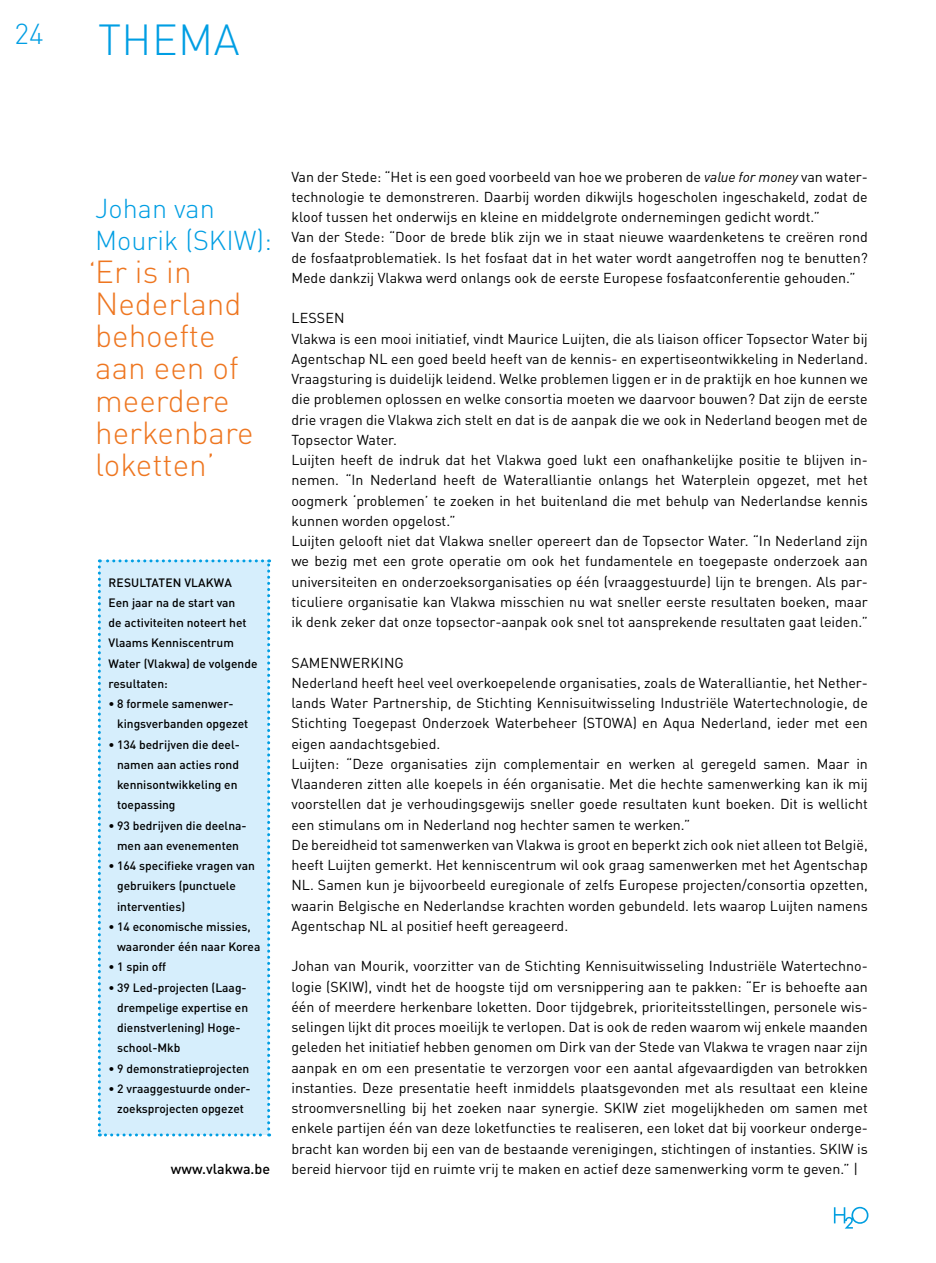
<style>
.page{position:relative;width:936px;height:1263px;background:#fff}
.page>*{position:absolute;margin:0;border:0;box-sizing:border-box;transform-origin:0 0}
.t1{font:300 42.9px "DIN Pro";color:#009ee3}
.t2{font:300 31.5px/32.2px "DIN Pro";color:#ee7620}
.t3{font:300 28.5px "DIN Pro";color:#009ee3}
.t4{font:300 27px/32.2px "DIN Pro";color:#009ee3}
.t5{font:14.25px/20.2px "DIN Pro";color:#000}
.t6{font:500 14.25px "DIN Pro";color:#000}
.t7{font:500 12px/20.2px "DIN Pro";color:#000}
.s1{font-style:italic}
</style>
<div class="page">
<svg style="left:833px;top:1207px;width:35px;height:21px"></svg>
<div style="left:98px;top:559px;width:172px;height:577px;background:#d6eefc"></div>
<h3 class="t3" style="left:15px;top:12px;width:31px">24</h3>
<h1 class="t1" style="left:98px;top:6px;width:140px">Th ema</h1>
<h3 class="t4" style="left:95px;top:190px;width:178px">Johan van<br>Mourik (SKIW):</h3>
<h2 class="t2" style="left:95px;top:252px;width:160px">Er is in<br>Nederland behoefte aan een of meerdere herkenbare loketten’</h2>
<h2 class="t2" style="left:88px;top:256px;width:10px">‘</h2>
<p class="t7" style="left:109px;top:571px;width:16px">Resu</p>
<p class="t7" style="left:139px;top:571px;width:14px">ltate</p>
<p class="t7" style="left:109px;top:571px;width:150px;text-indent:64px">n Vlakwa<br>Een jaar na de start van<br>de activiteiten noteert het<br>Vlaams Kenniscentrum<br>Water (Vlakwa) de volgende resultaten:</p>
<p class="t7" style="left:117px;top:692px;width:133px;text-indent:-9px">• 8 formele samenwer&shy;kingsverbanden opgezet</p>
<p class="t7" style="left:117px;top:733px;width:124px;text-indent:-9px">• 134 bedrijven die deel&shy;namen aan acties rond kennisontwikkeling en toepassing</p>
<p class="t7" style="left:109px;top:814px;width:139px;text-align:center">• 93 bedrijven die deelna&shy;men aan evenementen</p>
<p class="t7" style="left:117px;top:854px;width:139px;text-indent:-9px">• 164 specifieke vragen van gebruikers (punctuele interventies)</p>
<p class="t7" style="left:117px;top:915px;width:145px;text-indent:-9px">• 14 economische missies, waaronder één naar Korea</p>
<p class="t7" style="left:109px;top:955px;width:59px">• 1 spin off</p>
<p class="t7" style="left:117px;top:976px;width:133px;text-indent:-9px">• 39 Led-projecten (Laag&shy;drempelige expertise en dienstverlening) Hoge&shy;school-Mkb</p>
<p class="t7" style="left:109px;top:1057px;width:142px">• 9 demonstratieprojecten</p>
<p class="t7" style="left:109px;top:1077px;width:144px;text-align:center">• 2 vraaggestuurde onder&shy;zoeksprojecten opgezet</p>
<p class="t5" style="left:291px;top:165px;width:578px">Van der Stede: “Het is een goed voorbeeld van hoe we proberen de <span class="s1">value for money</span> van water&shy;technologie te demonstreren. Daarbij worden dikwijls hogescholen ingeschakeld, zodat de kloof tussen het onderwijs en kleine en middelgrote ondernemingen gedicht wordt.”<br>Van der Stede: “Door de brede blik zijn we in staat nieuwe waardenketens te creëren rond de fosfaatproblematiek. Is het fosfaat dat in het water wordt aangetroffen nog te benutten?<br>Mede dankzij Vlakwa werd onlangs ook de eerste Europese fosfaatconferentie gehouden.”</p>
<p class="t5" style="left:291px;top:307px;width:578px">Lessen<br>Vlakwa is een mooi initiatief, vindt Maurice Luijten, die als liaison officer Topsector Water bij Agentschap NL een goed beeld heeft van de kennis- en expertiseontwikkeling in N ederland.<br>Vraagsturing is duidelijk leidend. Welke problemen liggen er in de praktijk en hoe kunnen we die problemen oplossen en welke consortia moeten we daarvoor bouwen? Dat zijn de eerste drie vragen die Vlakwa zich stelt en dat is de aanpak die we ook in Nederland beogen met de Topsector Water.<br>Luijten heeft de indruk dat het Vlakwa goed lukt een onafhankelijke positie te blijven in&shy;nemen. “I n Nederland heeft de Wateralliantie onlangs het Waterplein opgezet, met het oogmerk ‘problemen’ te zoeken in het buitenland die met behulp van Nederlandse kennis kunnen worden opgelost.”<br>Luijten gelooft niet dat Vlakwa sneller opereert dan de Topsector Water. “I n N ederland zijn we bezig met een grote operatie om ook het fundamentele en toegepaste onderzoek aan universiteiten en onderzoeksorganisaties op één (vraaggestuurde) lijn te brengen. Als par&shy;ticuliere organisatie kan Vlakwa misschien nu wat sneller eerste resultaten boeken, maar ik denk zeker dat onze topsector-aanpak ook snel tot aansprekende resultaten gaat leiden.”</p>
<p class="t5" style="left:291px;top:651px;width:578px">Sam enwerking<br>Nederland heeft heel veel overkoepelende organisaties, zoals de Wateralliantie, het Nether&shy;lands Water Partnership, de Stichting Kennisuitwisseling I ndustriële Watertechnologie, de Stichting Toegepast Onderzoek Waterbeheer (STOWA) en Aqua Nederland, ieder met een eigen aandachtsgebied.<br>Luijten: “Deze organisaties zijn complementair en werken al geregeld samen. Maar in Vlaanderen zitten alle koepels in één organisatie. Met die hechte samenwerking kan ik mij voorstellen dat je verhoudingsgewijs sneller goede resultaten kunt boeken. D it is wellicht een stimulans om in Nederland nog hechter samen te werken.”<br>De bereidheid tot samenwerken van Vlakwa is groot en beperkt zich ook niet alleen tot België, heeft Luijten gemerkt. Het kenniscentrum wil ook graag samenwerken met het Agentschap NL. Samen kun je bijvoorbeeld euregionale of zelfs Europese projecten/consortia opzetten, waarin Belgische en Nederlandse krachten worden gebundeld. Iets waarop Luijten namens Agentschap NL al positief heeft gereageerd.</p>
<p class="t5" style="left:291px;top:955px;width:578px;text-align:justify">Johan van Mourik, voorzitter van de Stichting Kennisuitwisseling I ndustriële Watertechno&shy;logie (SKIW), vindt het de hoogste tijd om versnippering aan te pakken: “Er is behoefte aan één of meerdere herkenbare loketten. Door tijdgebrek, prioriteitsstellingen, personele wis&shy;selingen lijkt dit proces moeilijk te verlopen. Dat is ook de reden waarom wij enkele maanden geleden het initiatief hebben genomen om Dirk van der Stede van Vlakwa te vragen naar zijn aanpak en om een presentatie te verzorgen voor een aantal afgevaardigden van betrokken instanties. Deze presentatie heeft inmiddels plaatsgevonden met als resultaat een kleine stroomversnelling bij het zoeken naar synergie. SKIW ziet mogelijkheden om samen met enkele partijen één van deze loketfuncties te realiseren, een loket dat bij voorkeur onderge&shy;bracht kan worden bij een van de bestaande verenigingen, stichtingen of instanties. SKIW is</p>
<p class="t6" style="left:171px;top:1157px;width:101px">www.vlakwa.be</p>
<p class="t5" style="left:291px;top:1157px;width:568px">bereid hiervoor tijd en ruimte vrij te maken en actief deze samenwerking vorm te geven.” |</p>
</div>
